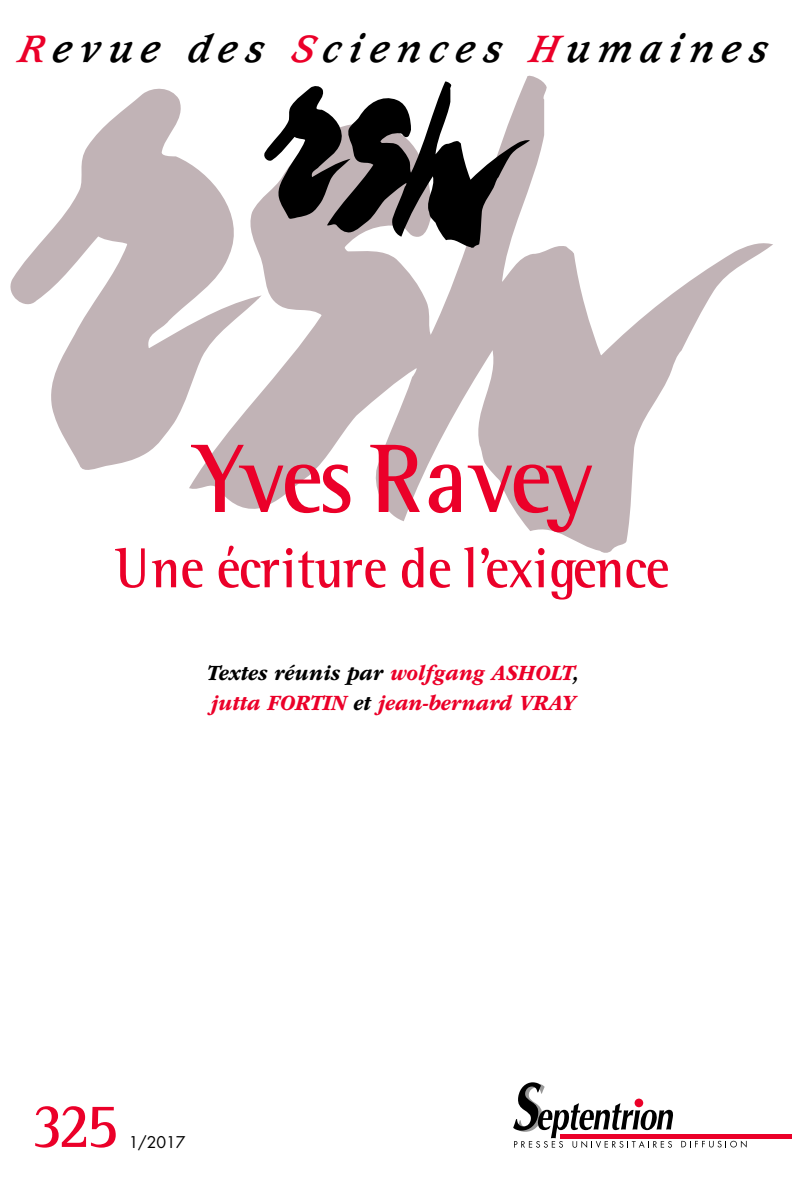
<style>
.page{position:relative;width:794px;height:1191px;background:#fff}
.page>*{position:absolute;margin:0;border:0;box-sizing:border-box;transform-origin:0 0}
.t1{font:700 99.75px "Rotis Semi Serif Std";letter-spacing:-.04em;color:#eb0029;scale:.89 1}
.t2{font:700 64.75px "Rotis Semi Serif Std";color:#eb0029;scale:.9 1}
.t3{font:700 57.75px "Rotis Semi Serif Std";letter-spacing:.005em;color:#eb0029;scale:.89 1}
.t4{font:italic 700 42px "Usherwood Std";color:#000;scale:.95 1}
.t5{font:italic 700 22.75px/29.8px "ITC Garamond Std";color:#eb0029;scale:.92 1}
.t6{font:15.75px "Futura Std";color:#000}
.s1{color:#eb0029}
.s2{color:#000}
</style>
<div class="page">
<svg style="left:10px;top:88px;width:177px;height:382px"></svg>
<svg style="left:187px;top:75px;width:586px;height:477px"></svg>
<svg style="left:262px;top:81px;width:268px;height:167px"></svg>
<hr style="left:560px;top:1134px;width:231px;height:4px;background:#eb0029">
<svg style="left:513px;top:1082px;width:160px;height:66px"></svg>
<svg style="left:681px;top:1140px;width:65px;height:7px"></svg>
<h3 class="t4" style="left:17px;top:26px;width:800px"><span class="s1">R</span>evue d es <span class="s1">S</span>ciences <span class="s1">H</span> umaines</h3>
<h1 class="t1" style="left:194px;top:419px;width:451px">Yves Ravey</h1>
<h3 class="t3" style="left:116px;top:533px;width:624px">Une écriture de l’exigence</h3>
<p class="t5" style="left:207px;top:658px;width:406px"><span class="s2">Textes réunis par</span> wolfgang ASHOLT<span class="s2">, </span>jutta FORTIN <span class="s2">et</span> jean-bernard VRAY</p>
<h2 class="t2" style="left:31px;top:1086px;width:99px">325</h2>
<p class="t6" style="left:129px;top:1131px;width:58px">1/2017</p>
</div>
